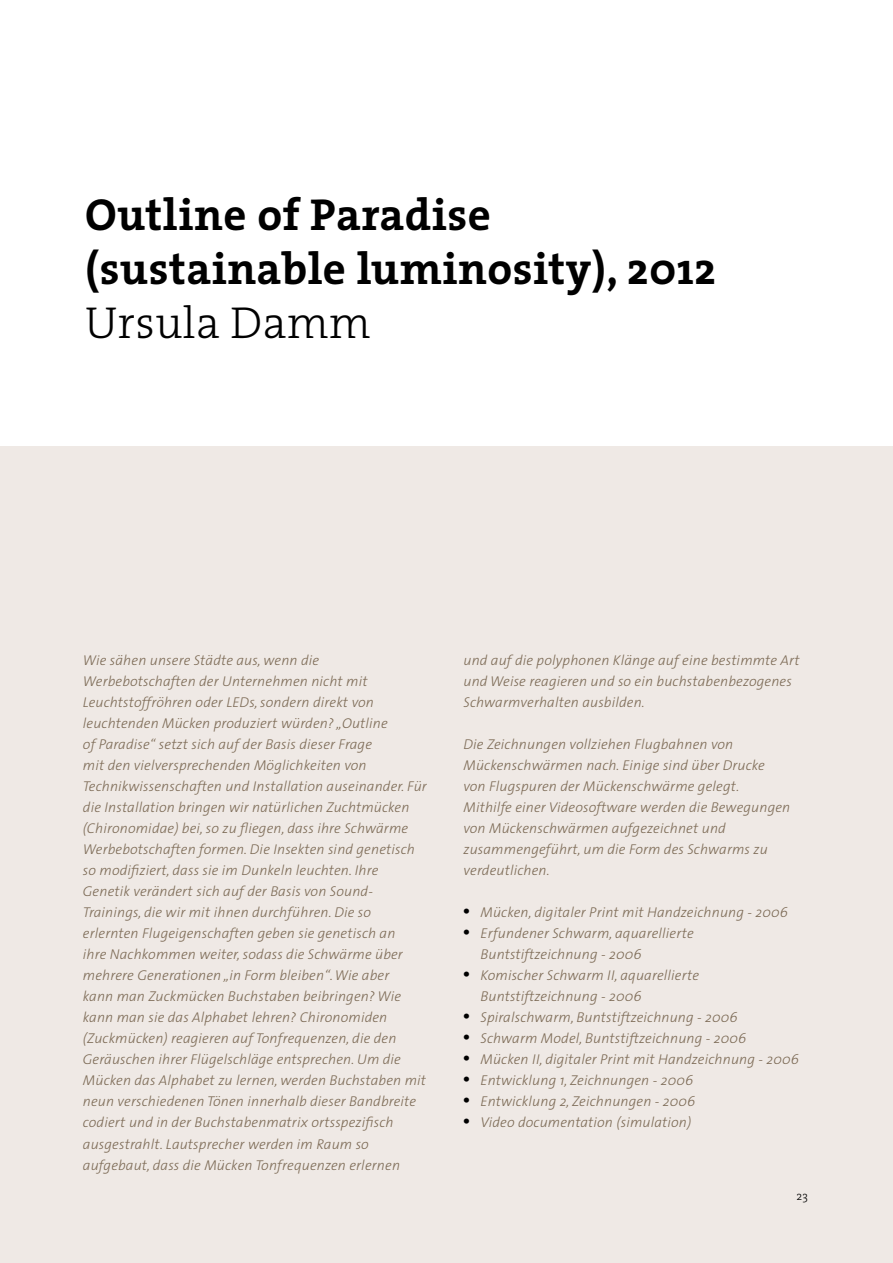
<style>
.page{position:relative;width:893px;height:1263px;background:#fff}
.page>*{position:absolute;margin:0;border:0;box-sizing:border-box;transform-origin:0 0}
.t1{font:700 45px/54px "The Serif";letter-spacing:.01em;color:#000}
.t2{font:300 45px "The Serif";letter-spacing:.01em;color:#000}
.t3{font:italic 300 14.25px/21px "The Sans";letter-spacing:.01em;color:#7c6a55}
.t4{font:300 12px "The Serif";color:#000}
.s1{font-family:"Times";font-weight:400;font-style:normal;font-size:18px;color:#000}
</style>
<div class="page">
<div style="left:0;top:446px;width:893px;height:817px;background:#efe9e5"></div>
<h1 class="t1" style="left:85px;top:187px;width:632px">Outline of Paradise (sustainable luminosity), 2012</h1>
<h1 class="t2" style="left:85px;top:286px;width:287px">Ursula Damm</h1>
<p class="t3" style="left:83px;top:649px;width:345px">Wie sähen unsere Städte aus, wenn die Werbebotschaften der Unternehmen nicht mit Leuchtstoffröhren oder LEDs, sondern direkt von leuchtenden Mücken produziert würden? „Outline<br>of Paradise“ setzt sich auf der Basis dieser Frage<br>mit den vielversprechenden Möglichkeiten von Technikwissenschaften und Installation auseinander. Für die Installation bringen wir natürlichen Zuchtmücken (Chironomidae) bei, so zu fliegen, dass ihre Schwärme Werbebotschaften formen. Die Insekten sind genetisch so modifiziert, dass sie im Dunkeln leuchten. Ihre Genetik verändert sich auf der Basis von Sound-Trainings, die wir mit ihnen durchführen. Die so erlernten Flugeigenschaften geben sie genetisch an<br>ihre Nachkommen weiter, sodass die Schwärme über mehrere Generationen „in Form bleiben“. Wie aber<br>kann man Zuckmücken Buchstaben beibringen? Wie kann man sie das Alphabet lehren? Chironomiden (Zuckmücken) reagieren auf Tonfrequenzen, die den Geräuschen ihrer Flügelschläge entsprechen. Um die Mücken das Alphabet zu lernen, werden Buchstaben mit neun verschiedenen Tönen innerhalb dieser Bandbreite codiert und in der Buchstabenmatrix ortsspezifisch ausgestrahlt. Lautsprecher werden im Raum so aufgebaut, dass die Mücken Tonfrequenzen erlernen</p>
<p class="t3" style="left:463px;top:649px;width:338px">und auf die polyphonen Klänge auf eine bestimmte Art und Weise reagieren und so ein buchstabenbezogenes<br>Schwarmverhalten ausbilden.</p>
<p class="t3" style="left:463px;top:733px;width:328px">Die Zeichnungen vollziehen Flugbahnen von Mückenschwärmen nach. Einige sind über Drucke von Flugspuren der Mückenschwärme gelegt.<br>Mithilfe einer Videosoftware werden die Bewegungen von Mückenschwärmen aufgezeichnet und zusammengeführt, um die Form des Schwarms zu verdeutlichen.</p>
<p class="t3" style="left:463px;top:901px;width:326px"><span class="s1">•</span> Mücken, digitaler Print mit Handzeichnung - 2006</p>
<p class="t3" style="left:480px;top:922px;width:215px;text-indent:-17px"><span class="s1">•</span> Erfundener Schwarm, aquarellierte<br>Buntstiftzeichnung - 2006</p>
<p class="t3" style="left:480px;top:964px;width:220px;text-indent:-17px"><span class="s1">•</span> Komischer Schwarm II, aquarellierte<br>Buntstiftzeichnung - 2006</p>
<p class="t3" style="left:463px;top:1006px;width:276px"><span class="s1">•</span> Spiralschwarm, Buntstiftzeichnung - 2006</p>
<p class="t3" style="left:463px;top:1027px;width:284px"><span class="s1">•</span> Schwarm Model, Buntstiftzeichnung - 2006</p>
<p class="t3" style="left:463px;top:1048px;width:337px"><span class="s1">•</span> Mücken II, digitaler Print mit Handzeichnung - 2006</p>
<p class="t3" style="left:463px;top:1069px;width:231px"><span class="s1">•</span> Entwicklung 1, Zeichnungen - 2006</p>
<p class="t3" style="left:463px;top:1090px;width:233px"><span class="s1">•</span> Entwicklung 2, Zeichnungen - 2006</p>
<p class="t3" style="left:463px;top:1111px;width:229px"><span class="s1">•</span> Video documentation (simulation)</p>
<p class="t4" style="left:796px;top:1185px;width:13px">23</p>
</div>
